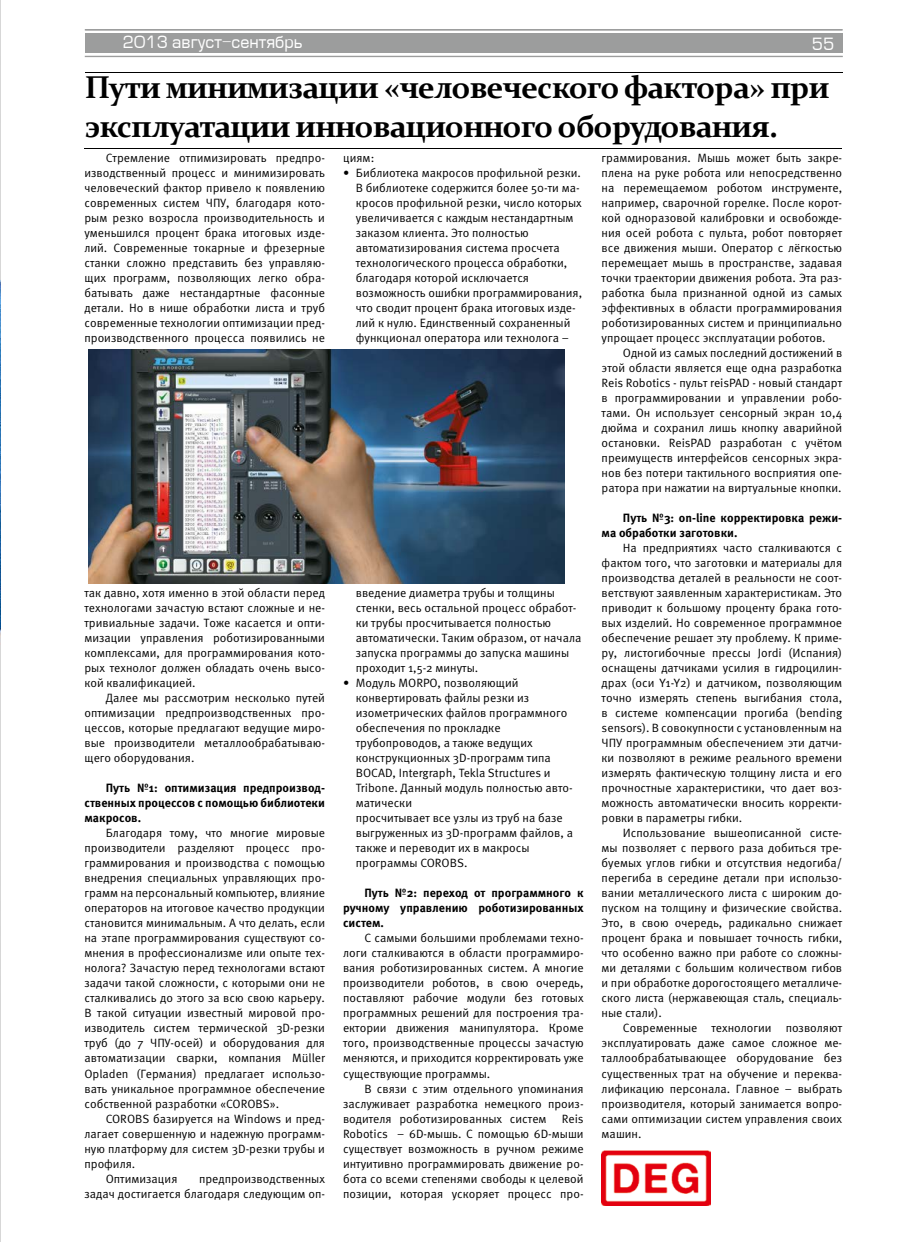
<style>
.page{position:relative;width:902px;height:1242px;background:#fff}
.page>*{position:absolute;margin:0;border:0;box-sizing:border-box;transform-origin:0 0}
.t1{font:700 31.5px/39px "Constantia";letter-spacing:-.025em;color:#000}
.t2{font:16.5px "Europe";color:#fff}
.t3{font:12px/15px "Meta Pro";color:#000;text-align:justify}
.t4{font:700 12px/15px "Meta Pro";color:#000;text-align:justify}
</style>
<div class="page">
<div style="left:85px;top:33px;width:757px;height:20px;background:#9c9d9d"></div>
<div style="left:85px;top:56px;width:757px;height:1px;background:#000;border:1px solid #9c9d9d"></div>
<hr style="left:85px;top:29px;width:757px;height:1px;background:#9c9d9d">
<img style="left:0;top:0;width:1px;height:1242px">
<hr style="left:85px;top:149px;width:756px;height:1px;background:#000">
<hr style="left:85px;top:72px;width:757px;height:1px;background:#000">
<img style="left:89px;top:350px;width:475px;height:234px">
<img style="left:601px;top:1150px;width:109px;height:55px">
<h2 class="t2" style="left:123px;top:32px;width:181px">2013 август-сентябрь</h2>
<h2 class="t2" style="left:811px;top:34px;width:24px">55</h2>
<h1 class="t1" style="left:85px;top:66px;width:746px">Пути минимизации «человеческого фактора» при эксплуатации инновационного оборудования.</h1>
<p class="t3" style="left:84px;top:151px;width:242px;text-indent:21px">Стремление отпимизировать предпро&shy;изводственный процесс и минимизировать человеческий фактор привело к появлению современных систем ЧПУ, благодаря кото&shy;рым резко возросла производительность и уменьшился процент брака итоговых изде&shy;лий. Современные токарные и фрезерные станки сложно представить без управляю&shy;щих программ, позволяющих легко обра&shy;батывать даже нестандартные фасонные детали. Но в нише обработки листа и труб современные технологии оптимизации пред&shy;производственного процесса появились не</p>
<p class="t3" style="left:343px;top:151px;width:33px">циям:</p>
<p class="t3" style="left:356px;top:166px;width:228px;text-align:left;text-indent:-13px">• Библиотека макросов профильной резки.<br>В библиотеке содержится более 50-ти ма&shy;кросов профильной резки, число которых увеличивается с каждым нестандартным заказом клиента. Это полностью автоматизирования система просчета технологического процесса обработки, благодаря которой исключается возможность ошибки программирования, что сводит процент брака итоговых изде&shy;лий к нулю. Единственный сохраненный функционал оператора или технолога –</p>
<p class="t3" style="left:84px;top:586px;width:242px">так давно, хотя именно в этой области перед технологами зачастую встают сложные и не&shy;тривиальные задачи. Тоже касается и опти&shy;мизации управления роботизированными комплексами, для программирования кото&shy;рых технолог должен обладать очень высо&shy;кой квалификацией.</p>
<p class="t3" style="left:84px;top:691px;width:242px;text-indent:21px">Далее мы рассмотрим несколько путей оптимизации предпроизводственных про&shy;цессов, которые предлагают ведущие миро&shy;вые производители металлообрабатываю&shy;щего оборудования.</p>
<p class="t4" style="left:84px;top:781px;width:242px;text-indent:21px">Путь №1: оптимизация предпроизвод&shy;ственных процессов с помощью библиотеки макросов.</p>
<p class="t3" style="left:84px;top:826px;width:242px;text-indent:21px">Благодаря тому, что многие мировые производители разделяют процесс про&shy;граммирования и производства с помощью внедрения специальных управляющих про&shy;грамм на персональный компьютер, влияние операторов на итоговое качество продукции становится минимальным. А что делать, если на этапе программирования существуют со&shy;мнения в профессионализме или опыте тех&shy;нолога? Зачастую перед технологами встают задачи такой сложности, с которыми они не сталкивались до этого за всю свою карьеру.<br>В такой ситуации известный мировой про&shy;изводитель систем термической 3D-резки труб (до 7 ЧПУ-осей) и оборудования для автоматизации сварки, компания Müller Opladen (Германия) предлагает использо&shy;вать уникальное программное обеспечение собственной разработки «COROBS».</p>
<p class="t3" style="left:106px;top:1111px;width:221px">COROBS базируется на Windows и пред-</p>
<p class="t3" style="left:84px;top:1126px;width:242px">лагает совершенную и надежную программ-</p>
<p class="t3" style="left:84px;top:1141px;width:242px">ную платформу для систем 3D-резки трубы и</p>
<p class="t3" style="left:84px;top:1156px;width:52px">профиля.</p>
<p class="t3" style="left:106px;top:1171px;width:73px">Оптимизация</p>
<p class="t3" style="left:84px;top:1171px;width:242px;text-align:right">предпроизводственных<br>задач достигается благодаря следующим оп-</p>
<p class="t3" style="left:356px;top:586px;width:227px;text-align:left">введение диаметра трубы и толщины стенки, весь остальной процесс обработ&shy;ки трубы просчитывается полностью автоматически. Таким образом, от начала запуска программы до запуска машины проходит 1,5-2 минуты.</p>
<p class="t3" style="left:356px;top:676px;width:219px;text-align:left;text-indent:-13px">• Модуль MORPO, позволяющий конвертировать файлы резки из изометрических файлов программного обеспечения по прокладке трубопроводов, а также ведущих конструкционных 3D-программ типа<br>BOCAD, Intergraph, Tekla Structures и<br>Tribone. Данный модуль полностью авто&shy;матически<br>просчитывает все узлы из труб на базе выгруженных из 3D-программ файлов, а также и переводит их в макросы программы COROBS.</p>
<p class="t4" style="left:343px;top:886px;width:242px;text-indent:21px">Путь №2: переход от программного к ручному управлению роботизированных систем.</p>
<p class="t3" style="left:343px;top:931px;width:242px;text-indent:21px">С самыми большими проблемами техно&shy;логи сталкиваются в области программиро&shy;вания роботизированных систем. А многие производители роботов, в свою очередь, поставляют рабочие модули без готовых программных решений для построения тра&shy;ектории движения манипулятора. Кроме того, производственные процессы зачастую меняются, и приходится корректировать уже существующие программы.</p>
<p class="t3" style="left:343px;top:1081px;width:242px;text-indent:21px">В связи с этим отдельного упоминания заслуживает разработка немецкого произ&shy;водителя роботизированных систем</p>
<p class="t3" style="left:343px;top:1111px;width:242px;text-indent:219px">Reis Robotics – 6D-мышь. С помощью 6D-мыши существует возможность в ручном режиме интуитивно программировать движение ро&shy;бота со всеми степенями свободы к целевой позиции, которая ускоряет процесс про-</p>
<p class="t3" style="left:601px;top:151px;width:242px">граммирования. Мышь может быть закре&shy;плена на руке робота или непосредственно на перемещаемом роботом инструменте, например, сварочной горелке. После корот&shy;кой одноразовой калибровки и освобожде&shy;ния осей робота с пульта, робот повторяет все движения мыши. Оператор с лёгкостью перемещает мышь в пространстве, задавая точки траектории движения робота. Эта раз&shy;работка была признанной одной из самых эффективных в области программирования роботизированных систем и принципиально упрощает процесс эксплуатации роботов.</p>
<p class="t3" style="left:601px;top:346px;width:242px;text-indent:21px">Одной из самых последний достижений в этой области является еще одна разработка Reis Robotics - пульт reisPAD - новый стандарт в программировании и управлении робо&shy;тами. Он использует сенсорный экран 10,4 дюйма и сохранил лишь кнопку аварийной остановки. ReisPAD разработан с учётом преимуществ интерфейсов сенсорных экра&shy;нов без потери тактильного восприятия опе&shy;ратора при нажатии на виртуальные кнопки.</p>
<p class="t4" style="left:601px;top:511px;width:242px;text-indent:21px">Путь №3: on-line корректировка режи&shy;ма обработки заготовки.</p>
<p class="t3" style="left:601px;top:541px;width:242px;text-indent:21px">На предприятиях часто сталкиваются с фактом того, что заготовки и материалы для производства деталей в реальности не соот&shy;ветствуют заявленным характеристикам. Это приводит к большому проценту брака гото&shy;вых изделий. Но современное программное обеспечение решает эту проблему. К приме&shy;ру, листогибочные прессы Jordi (Испания) оснащены датчиками усилия в гидроцилин&shy;драх (оси Y1-Y2) и датчиком, позволяющим точно измерять степень выгибания стола, в системе компенсации прогиба (bending sensors). В совокупности с установленным на ЧПУ программным обеспечением эти датчи&shy;ки позволяют в режиме реального времени измерять фактическую толщину листа и его прочностные характеристики, что дает воз&shy;можность автоматически вносить корректи&shy;ровки в параметры гибки.</p>
<p class="t3" style="left:601px;top:826px;width:242px;text-indent:21px">Использование вышеописанной систе&shy;мы позволяет с первого раза добиться тре&shy;буемых углов гибки и отсутствия недогиба/ перегиба в середине детали при использо&shy;вании металлического листа с широким до&shy;пуском на толщину и физические свойства.<br>Это, в свою очередь, радикально снижает процент брака и повышает точность гибки, что особенно важно при работе со сложны&shy;ми деталями с большим количеством гибов и при обработке дорогостоящего металличе&shy;ского листа (нержавеющая сталь, специаль&shy;ные стали).</p>
<p class="t3" style="left:601px;top:1021px;width:242px;text-indent:21px">Современные технологии позволяют эксплуатировать даже самое сложное ме&shy;таллообрабатывающее оборудование без существенных трат на обучение и переква&shy;лификацию персонала. Главное – выбрать производителя, который занимается вопро&shy;сами оптимизации систем управления своих машин.</p>
</div>
